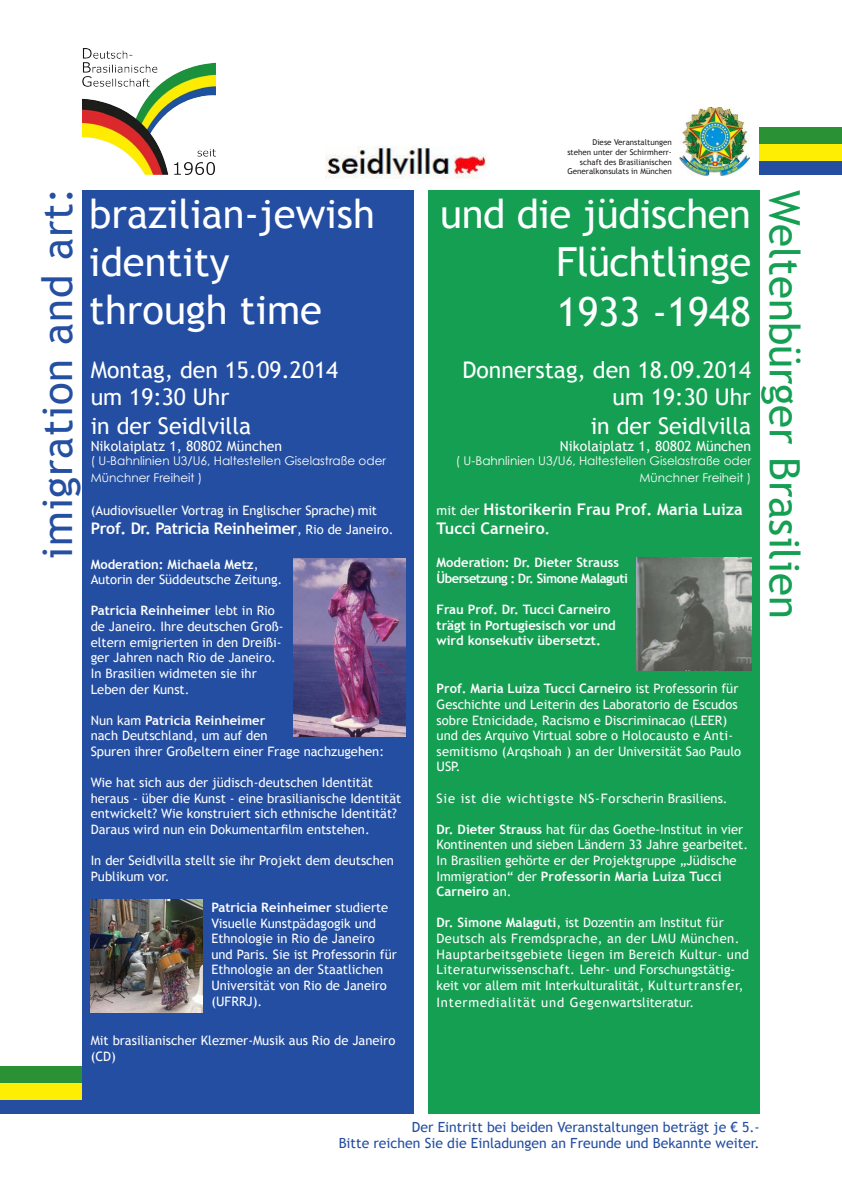
<style>
.page{position:relative;width:842px;height:1191px;background:#fff}
.page>*{position:absolute;margin:0;border:0;box-sizing:border-box;transform-origin:0 0}
.t1{font:42px "Trebuchet MS";color:#159f53}
.t2{font:42px "Trebuchet MS";letter-spacing:.02em;color:#254fa1}
.t3{font:40px/48px "Trebuchet MS";color:#fff}
.t4{font:23px/28.2px "Trebuchet MS";color:#fff}
.t5{font:700 16px/18.5px "Trebuchet MS";color:#fff}
.t6{font:700 16px "Trebuchet MS";letter-spacing:-.02em;color:#fff}
.t7{font:14px/16.8px "Trebuchet MS";color:#244ea2;text-align:right}
.t8{font:14px "Trebuchet MS";color:#fff}
.t9{font:13px/15.6px "Trebuchet MS";color:#fff}
.t10{font:13px/15.6px "Trebuchet MS";letter-spacing:.03em;color:#fff}
.t11{font:13px "Trebuchet MS";letter-spacing:.06em;color:#fff}
.t12{font:700 13px/15.6px "Trebuchet MS";color:#fff}
.t13{font:700 13px/15.6px "Trebuchet MS";letter-spacing:-.04em;color:#fff}
.t14{font:12px/16.8px "Century Gothic";color:#fff}
.t15{font:8px/9.6px "Trebuchet MS";color:#231f20;text-align:right}
.s1{font-weight:400;font-size:13px}
.s2{font-weight:700}
.s3{font-size:14px}
</style>
<div class="page">
<div style="left:0;top:1066px;width:94px;height:17px;background:#2a9135"></div>
<div style="left:0;top:1083px;width:94px;height:17px;background:#feee03"></div>
<div style="left:0;top:1100px;width:94px;height:13px;background:#254ea0"></div>
<img style="left:680px;top:107px;width:69px;height:69px">
<img style="left:83px;top:48px;width:132px;height:127px">
<div style="left:82px;top:190px;width:332px;height:923px;background:#244ea2"></div>
<div style="left:428px;top:190px;width:332px;height:923px;background:#159f53"></div>
<img style="left:636px;top:557px;width:115px;height:113px">
<img style="left:91px;top:899px;width:112px;height:113px">
<div style="left:760px;top:128px;width:82px;height:17px;background:#2a9135"></div>
<div style="left:760px;top:145px;width:82px;height:17px;background:#feee03"></div>
<div style="left:760px;top:162px;width:82px;height:13px;background:#254ea0"></div>
<img style="left:325px;top:146px;width:162px;height:33px">
<img style="left:293px;top:558px;width:112px;height:178px">
<h1 class="t2" style="left:32px;top:559px;width:373px;rotate:-90deg">imigration and art:</h1>
<h2 class="t3" style="left:89px;top:190px;width:287px">brazilian-jewish identity through time</h2>
<h3 class="t4" style="left:91px;top:356px;width:249px">Montag, den 15.09.2014 um 19:30 Uhr<br>in der Seidlvilla</h3>
<p class="t8" style="left:91px;top:438px;width:193px">Nikolaiplatz 1, 80802 München</p>
<p class="t14" style="left:91px;top:452px;width:297px">( U-Bahnlinien U3/U6, Haltestellen Giselastraße oder<br>Münchner Freiheit )</p>
<p class="t9" style="left:91px;top:502px;width:288px">(Audiovisueller Vortrag in Englischer Sprache) mit</p>
<p class="t6" style="left:91px;top:518px;width:304px">Prof. Dr. Patricia Reinheimer<span class="s1">, Rio de Janeiro.</span></p>
<p class="t9" style="left:91px;top:556px;width:193px"><span class="s2">Moderation: Michaela Metz</span>,<br>Autorin der Süddeutsche Zeitung.</p>
<p class="t9" style="left:91px;top:603px;width:194px"><span class="s2">Patricia Reinheimer</span> lebt in Rio de Janeiro. Ihre deutschen Groß&shy;eltern emigrierten in den Dreißi&shy;ger Jahren nach Rio de Janeiro.<br>In Brasilien widmeten sie ihr<br>Leben der Kunst.</p>
<p class="t9" style="left:91px;top:712px;width:295px">Nun kam <span class="s2">Patricia Reinheimer<br></span>nach Deutschland, um auf den<br>Spuren ihrer Großeltern einer Frage nachzugehen:</p>
<p class="t9" style="left:91px;top:775px;width:312px">Wie hat sich aus der jüdisch-deutschen Identität heraus - über die Kunst - eine brasilianische Identität entwickelt? Wie konstruiert sich ethnische Identität?<br>Daraus wird nun ein Dokumentarfilm entstehen.</p>
<p class="t9" style="left:91px;top:853px;width:305px">In der Seidlvilla stellt sie ihr Projekt dem deutschen<br>Publikum vor.</p>
<p class="t9" style="left:211px;top:899px;width:187px"><span class="s2">Patricia Reinheimer</span> studierte<br>Visuelle Kunstpädagogik und<br>Ethnologie in Rio de Janeiro und Paris. Sie ist Professorin für<br>Ethnologie an der Staatlichen<br>Universität von Rio de Janeiro (UFRRJ).</p>
<p class="t9" style="left:91px;top:1033px;width:306px">Mit brasilianischer Klezmer-Musik aus Rio de Janeiro (CD)</p>
<p class="t15" style="left:567px;top:138px;width:106px">Diese Veranstaltungen stehen unter der Schirmherr&shy;schaft des Brasilianischen<br>Generalkonsulats in München</p>
<h2 class="t3" style="left:556px;top:190px;width:197px;line-height:49.2px;text-align:justify;text-indent:-116px">und die jüdischen Flüchtlinge 1933 -1948</h2>
<h3 class="t4" style="left:462px;top:356px;width:290px;text-align:right">Donnerstag, den 18.09.2014 um 19:30 Uhr<br>in der Seidlvilla</h3>
<p class="t8" style="left:560px;top:438px;width:193px">Nikolaiplatz 1, 80802 München</p>
<p class="t14" style="left:456px;top:452px;width:297px;text-align:right">( U-Bahnlinien U3/U6, Haltestellen Giselastraße oder<br>Münchner Freiheit )</p>
<p class="t5" style="left:437px;top:500px;width:308px"><span class="s1">mit der</span> Historikerin Frau Prof. Maria Luiza<br>Tucci Carneiro<span class="s3">.</span></p>
<p class="t13" style="left:437px;top:555px;width:193px">Moderation: Dr. Dieter Strauss<br>Übersetzung : Dr. Simone Malaguti</p>
<p class="t12" style="left:437px;top:601px;width:181px">Frau Prof. Dr. Tucci Carneiro trägt in Portugiesisch vor und wird konsekutiv übersetzt.</p>
<p class="t9" style="left:437px;top:681px;width:306px"><span class="s2">Prof. Maria Luiza Tucci Carneiro</span> ist Professorin für Geschichte und Leiterin des Laboratorio de Escudos sobre Etnicidade, Racismo e Discriminacao (LEER) und des Arquivo Virtual sobre o Holocausto e Anti&shy;semitismo (Arqshoah ) an der Universität Sao Paulo USP.</p>
<p class="t11" style="left:437px;top:790px;width:293px">Sie ist die wichtigste NS-Forscherin Brasiliens.</p>
<p class="t9" style="left:437px;top:821px;width:313px"><span class="s2">Dr. Dieter Strauss</span> hat für das Goethe-Institut in vier Kontinenten und sieben Ländern 33 Jahre gearbeitet.<br>In Brasilien gehörte er der Projektgruppe „Jüdische Immigration“ der <span class="s2">Professorin Maria Luiza Tucci Carneiro</span> an.</p>
<p class="t10" style="left:437px;top:915px;width:314px"><span class="s2">Dr. Simone Malaguti</span>, ist Dozentin am Institut für Deutsch als Fremdsprache, an der LMU München.<br>Hauptarbeitsgebiete liegen im Bereich Kultur- und Literaturwissenschaft. Lehr- und Forschungstätig&shy;keit vor allem mit Interkulturalität, Kulturtransfer,</p>
<p class="t11" style="left:437px;top:994px;width:259px">Intermedialität und Gegenwartsliteratur.</p>
<h1 class="t1" style="left:809px;top:190px;width:430px;rotate:90deg">Weltenbürger Brasilien</h1>
<p class="t7" style="left:339px;top:1118px;width:423px">Der Eintritt bei beiden Veranstaltungen beträgt je € 5.-<br>Bitte reichen Sie die Einladungen an Freunde und Bekannte weiter.</p>
</div>
